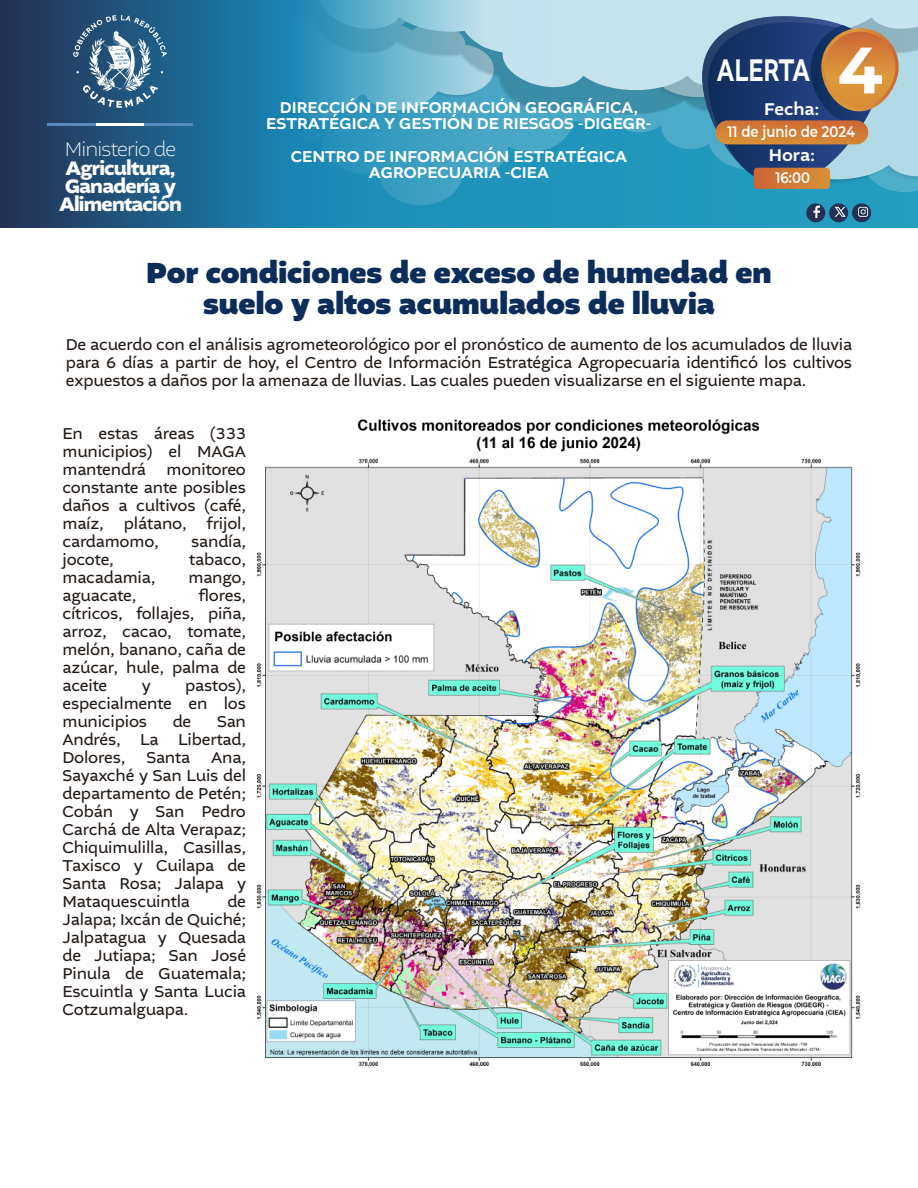
<style>
.page{position:relative;width:918px;height:1188px;background:#fff}
.page>*{position:absolute;margin:0;border:0;box-sizing:border-box;transform-origin:0 0}
.t1{font:700 65.4px "Montserrat";color:#fff}
.t2{font:500 33px "Altivo";color:#fff;scale:.74 1}
.t3{font:900 30.6px/31.5px "Altivo";color:#0c2c59;text-align:center}
.t4{font:700 20.55px/18.3px "Altivo";letter-spacing:-.04em;color:#fff;text-align:center}
.t5{font:200 20.55px "Altivo";letter-spacing:-.04em;color:#fff}
.t6{font:500 17.85px "Altivo";color:#fff}
.t7{font:16.5px/18px "Altivo";letter-spacing:-.01em;color:#211915;text-align:justify}
.t8{font:500 16.5px/16.5px "Altivo";color:#fff;text-align:center}
.t9{font:600 15.15px "Montserrat";color:#fff;scale:.88 1}
</style>
<div class="page">
<img style="left:256px;top:419px;width:605px;height:648px">
<svg style="left:0;top:0;width:918px;height:227px;background:#2499bd"></svg>
<svg style="left:495px;top:122px;width:423px;height:70px;background:#2c9bbf"></svg>
<svg style="left:577px;top:122px;width:341px;height:57px;background:#38a1c3"></svg>
<svg style="left:483px;top:97px;width:435px;height:22px;background:#4ba0bb"></svg>
<svg style="left:483px;top:0;width:435px;height:97px;background:#b2d7e3"></svg>
<div style="left:806px;top:203px;width:19px;height:19px;background:#253054;border-radius:50%"></div>
<svg style="left:814px;top:206px;width:6px;height:12px"></svg>
<svg style="left:852px;top:203px;width:19px;height:19px"></svg>
<svg style="left:858px;top:207px;width:10px;height:10px"></svg>
<div style="left:829px;top:203px;width:19px;height:19px;background:#253054;border-radius:50%"></div>
<svg style="left:835px;top:207px;width:11px;height:10px"></svg>
<svg style="left:0;top:0;width:483px;height:227px;background:#2e799f"></svg>
<svg style="left:73px;top:15px;width:94px;height:93px;background:#4f7796"></svg>
<hr style="left:48px;top:123px;width:48px;height:3px;background:#558bbf">
<hr style="left:96px;top:123px;width:48px;height:3px;background:#fff">
<hr style="left:144px;top:123px;width:49px;height:3px;background:#558bbf">
<svg style="left:702px;top:16px;width:198px;height:173px;background:#6d737a"></svg>
<p class="t5" style="left:65px;top:137px;width:113px">Ministerio de</p>
<p class="t4" style="left:59px;top:159px;width:124px">Agricultura,<br>Ganadería y<br>Alimentación</p>
<p class="t8" style="left:266px;top:99px;width:387px">DIRECCIÓN DE INFORMACIÓN GEOGRÁFICA,<br>ESTRATÉGICA Y GESTIÓN DE RIESGOS -DIGEGR-</p>
<p class="t8" style="left:291px;top:148px;width:338px">CENTRO DE INFORMACIÓN ESTRATÉGICA<br>AGROPECUARIA -CIEA</p>
<h1 class="t1" style="left:837px;top:23px;width:47px">4</h1>
<h2 class="t2" style="left:717px;top:49px;width:128px">ALERTA</h2>
<p class="t6" style="left:764px;top:97px;width:57px">Fecha:</p>
<p class="t9" style="left:728px;top:121px;width:146px">11 de junio de 2024</p>
<p class="t6" style="left:769px;top:143px;width:48px">Hora:</p>
<p class="t9" style="left:776px;top:167px;width:41px">16:00</p>
<h3 class="t3" style="left:146px;top:257px;width:627px">Por condiciones de exceso de humedad en suelo y altos acumulados de lluvia</h3>
<p class="t7" style="left:66px;top:336px;width:788px">De acuerdo con el análisis agrometeorológico por el pronóstico de aumento de los acumulados de lluvia para 6 días a partir de hoy, el Centro de Información Estratégica Agropecuaria identificó los cultivos expuestos a daños por la amenaza de lluvias. Las cuales pueden visualizarse en el siguiente mapa.</p>
<p class="t7" style="left:62px;top:424px;width:185px">En estas áreas (333 municipios) el MAGA mantendrá monitoreo constante ante posibles daños a cultivos (café, maíz, plátano, frijol, cardamomo,</p>
<p class="t7" style="left:191px;top:532px;width:56px">sandía,</p>
<p class="t7" style="left:62px;top:550px;width:53px">jocote,</p>
<p class="t7" style="left:189px;top:550px;width:58px">tabaco,</p>
<p class="t7" style="left:62px;top:568px;width:94px">macadamia,</p>
<p class="t7" style="left:188px;top:568px;width:59px">mango,</p>
<p class="t7" style="left:62px;top:586px;width:75px">aguacate,</p>
<p class="t7" style="left:62px;top:586px;width:185px;text-indent:136px">flores, cítricos, follajes, piña, arroz, cacao, tomate, melón, banano, caña de azúcar, hule, palma de aceite</p>
<p class="t7" style="left:62px;top:676px;width:185px;text-indent:123px">pastos), especialmente en los municipios</p>
<p class="t7" style="left:142px;top:676px;width:10px">y</p>
<p class="t7" style="left:173px;top:712px;width:20px">de</p>
<p class="t7" style="left:62px;top:712px;width:185px;text-indent:155px">San Andrés, La Libertad, Dolores,</p>
<p class="t7" style="left:146px;top:748px;width:45px">Santa</p>
<p class="t7" style="left:62px;top:748px;width:185px;text-indent:149px">Ana, Sayaxché y San Luis del departamento de Petén; Cobán y San Pedro Carchá de Alta Verapaz; Chiquimulilla, Casillas, Taxisco y Cuilapa de Santa Rosa; Jalapa y Mataquescuintla</p>
<p class="t7" style="left:62px;top:892px;width:185px;text-indent:165px">de Jalapa; Ixcán de Quiché; Jalpatagua y Quesada de Jutiapa; San José Pinula de Guatemala; Escuintla y Santa Lucia Cotzumalguapa.</p>
</div>
